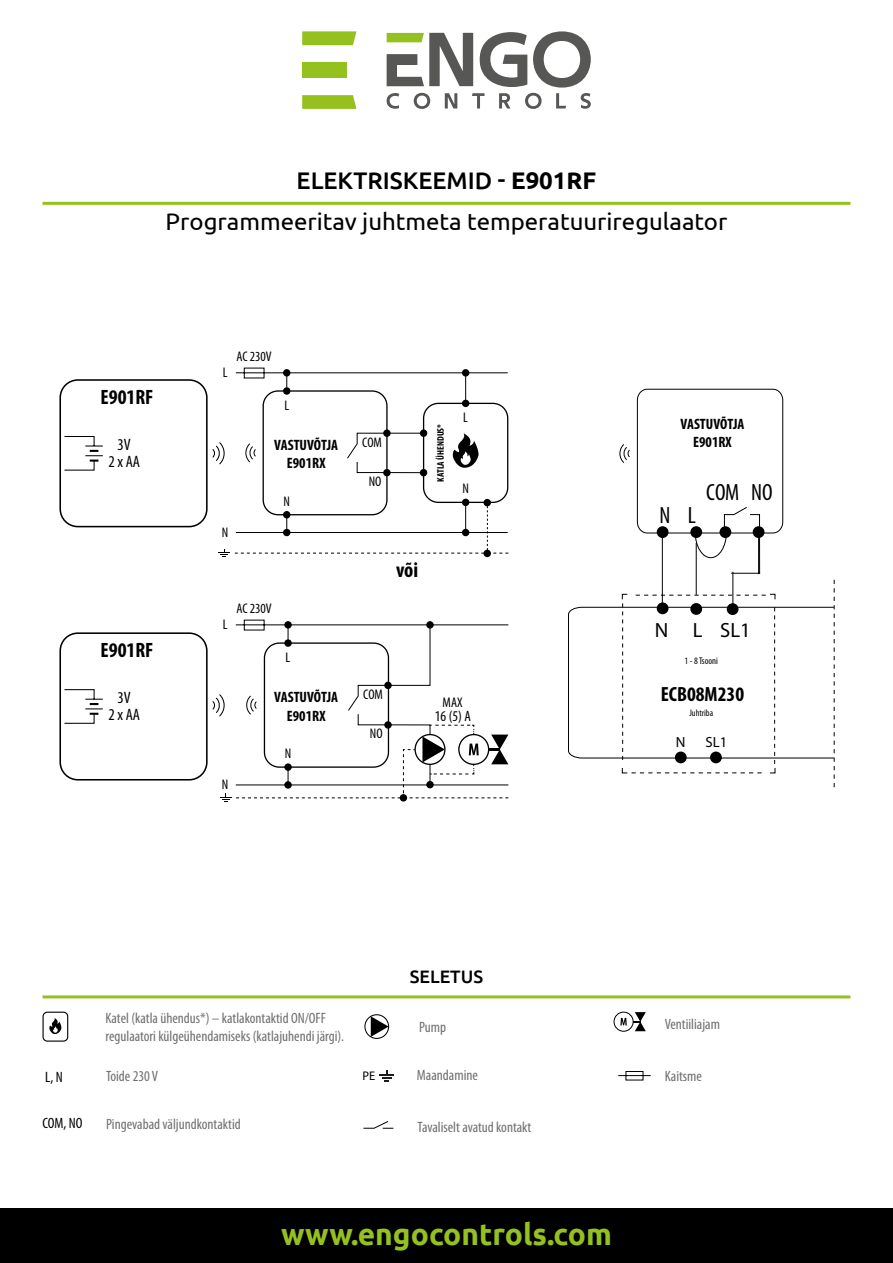
<style>
.page{position:relative;width:893px;height:1263px;background:#fff}
.page>*{position:absolute;margin:0;border:0;box-sizing:border-box;transform-origin:0 0}
.t1{font:700 30px "Ubuntu";color:#95c11f}
.t2{font:24px "Ubuntu";color:#000}
.t3{font:500 24px "Ubuntu";color:#000}
.t4{font:condensed 23.55px "Myriad Pro";color:#000}
.t5{font:700 condensed 21.3px "Myriad Pro";color:#000}
.t6{font:700 condensed 20.85px "Myriad Pro";color:#000}
.t7{font:700 condensed 20.55px "Myriad Pro";color:#000}
.t8{font:20.55px "Myriad Pro";color:#000}
.t9{font:500 18px "Ubuntu";color:#000}
.t10{font:700 condensed 16.5px "Myriad Pro";color:#000}
.t11{font:condensed 16.5px "Myriad Pro";color:#000}
.t12{font:700 condensed 15.15px/18.1px "Myriad Pro";color:#000;text-align:center}
.t13{font:condensed 15px/18px "Myriad Pro";color:#706f6f}
.t14{font:condensed 15px "Myriad Pro";color:#000}
.t15{font:condensed 14.85px "Myriad Pro";color:#000}
.t16{font:14.7px "Myriad Pro";color:#000}
.t17{font:condensed 13.95px/12.3px "Myriad Pro";color:#000;text-align:center}
.t18{font:700 condensed 13.95px "Myriad Pro";color:#000}
.t19{font:12.6px "Myriad Pro";color:#000}
.t20{font:condensed 9.75px "Myriad Pro";color:#000}
.t21{font:700 condensed 9.6px "Myriad Pro";color:#000}
.t22{font:condensed 9.45px "Myriad Pro";color:#000}
.s1{font-weight:700}
</style>
<div class="page">
<svg style="left:387px;top:31px;width:204px;height:78px"></svg>
<svg style="left:302px;top:31px;width:54px;height:14px"></svg>
<svg style="left:302px;top:95px;width:54px;height:14px"></svg>
<div style="left:302px;top:62px;width:45px;height:16px;background:#95c11f"></div>
<div style="left:0;top:1209px;width:893px;height:54px;background:#000"></div>
<hr style="left:43px;top:202px;width:807px;height:3px;background:#95c11f">
<hr style="left:43px;top:995px;width:807px;height:3px;background:#95c11f">
<svg style="left:618px;top:1071px;width:33px;height:10px"></svg>
<svg style="left:363px;top:1121px;width:31px;height:8px"></svg>
<svg style="left:49px;top:1018px;width:13px;height:16px"></svg>
<div style="left:43px;top:1012px;width:25px;height:30px;border:1px solid #000;border-radius:4px"></div>
<svg style="left:379px;top:1070px;width:15px;height:11px"></svg>
<div style="left:364px;top:1014px;width:25px;height:25px;border:1px solid #000;border-radius:50%"></div>
<svg style="left:371px;top:1016px;width:18px;height:21px"></svg>
<div style="left:614px;top:1012px;width:20px;height:20px;border:1px solid #000;border-radius:50%"></div>
<svg style="left:620px;top:1018px;width:7px;height:7px"></svg>
<svg style="left:633px;top:1012px;width:13px;height:19px"></svg>
<div style="left:59px;top:379px;width:149px;height:148px;border:2px solid #000;border-radius:18px"></div>
<div style="left:59px;top:632px;width:149px;height:148px;border:2px solid #000;border-radius:18px"></div>
<svg style="left:212px;top:619px;width:297px;height:183px"></svg>
<svg style="left:64px;top:436px;width:39px;height:35px"></svg>
<svg style="left:64px;top:689px;width:39px;height:35px"></svg>
<div style="left:435px;top:708px;width:36px;height:15px;background:#fff"></div>
<div style="left:273px;top:691px;width:66px;height:30px;background:#fff"></div>
<svg style="left:212px;top:367px;width:297px;height:190px"></svg>
<div style="left:637px;top:389px;width:146px;height:144px;border:1px solid #000;border-radius:10px"></div>
<svg style="left:568px;top:506px;width:267px;height:281px"></svg>
<svg style="left:619px;top:444px;width:11px;height:19px"></svg>
<div style="left:430px;top:417px;width:21px;height:71px;background:#fff"></div>
<h2 class="t3" style="left:297px;top:166px;width:301px">ELEKTRISKEEMID - <span class="s1">E901RF</span></h2>
<h2 class="t2" style="left:166px;top:207px;width:563px">Programmeeritav juhtmeta temperatuuriregulaator</h2>
<p class="t10" style="left:107px;top:384px;width:63px">091FLRFv2</p>
<h3 class="t6" style="left:101px;top:384px;width:54px">E901RF</h3>
<p class="t11" style="left:118px;top:435px;width:15px">3V</p>
<p class="t11" style="left:108px;top:451px;width:33px">2 x AA</p>
<p class="t10" style="left:107px;top:637px;width:63px">091FLRFv2</p>
<h3 class="t6" style="left:101px;top:637px;width:54px">E901RF</h3>
<p class="t17" style="left:223px;top:366px;width:6px">L</p>
<p class="t17" style="left:237px;top:350px;width:37px">AC 230V</p>
<p class="t17" style="left:284px;top:399px;width:6px">L</p>
<p class="t12" style="left:274px;top:435px;width:65px">VASTUVÕTJA<br>E901RX</p>
<p class="t18" style="left:284px;top:444px;width:44px">RXRT510</p>
<p class="t17" style="left:222px;top:526px;width:8px">N</p>
<p class="t17" style="left:284px;top:495px;width:8px">N</p>
<p class="t17" style="left:223px;top:618px;width:6px">L</p>
<p class="t17" style="left:237px;top:602px;width:37px">AC 230V</p>
<p class="t17" style="left:286px;top:651px;width:6px">L</p>
<p class="t17" style="left:362px;top:436px;width:21px">COM</p>
<p class="t17" style="left:369px;top:475px;width:14px">NO</p>
<p class="t21" style="left:435px;top:482px;width:59px;rotate:-90deg">KATLA ÜHENDUS*</p>
<p class="t17" style="left:463px;top:411px;width:6px">L</p>
<p class="t17" style="left:462px;top:482px;width:8px">N</p>
<h3 class="t5" style="left:396px;top:557px;width:24px">või</h3>
<p class="t17" style="left:363px;top:688px;width:21px">COM</p>
<p class="t17" style="left:370px;top:727px;width:14px">NO</p>
<p class="t12" style="left:274px;top:688px;width:65px">VASTUVÕTJA<br>E901RX</p>
<p class="t11" style="left:118px;top:688px;width:15px">3V</p>
<p class="t17" style="left:437px;top:696px;width:35px">MAX<br>16 (5) A</p>
<p class="t18" style="left:286px;top:696px;width:44px">RXRT510</p>
<p class="t17" style="left:285px;top:747px;width:8px">N</p>
<p class="t11" style="left:108px;top:704px;width:33px">2 x AA</p>
<p class="t15" style="left:435px;top:707px;width:37px">16 (5) A</p>
<p class="t17" style="left:222px;top:778px;width:8px">N</p>
<p class="t12" style="left:680px;top:415px;width:65px">VASTUVÕTJA<br>E901RX</p>
<h3 class="t4" style="left:660px;top:501px;width:38px">N L</h3>
<h3 class="t4" style="left:706px;top:478px;width:68px">COM NO</h3>
<h3 class="t8" style="left:655px;top:618px;width:97px">N L SL1</h3>
<p class="t20" style="left:685px;top:655px;width:35px">1 - 8 Tsooni</p>
<h3 class="t7" style="left:661px;top:681px;width:85px">ECB08M230</h3>
<p class="t16" style="left:676px;top:733px;width:11px">N</p>
<p class="t16" style="left:705px;top:733px;width:23px">SL1</p>
<p class="t22" style="left:689px;top:707px;width:25px">Juhtriba</p>
<p class="t14" style="left:45px;top:1068px;width:19px">L, N</p>
<p class="t14" style="left:43px;top:1114px;width:41px">COM, NO</p>
<p class="t13" style="left:106px;top:1009px;width:240px">Katel (katla ühendus*) – katlakontaktid ON/OFF regulaatori külgeühendamiseks (katlajuhendi järgi).</p>
<p class="t13" style="left:106px;top:1066px;width:54px">Toide 230 V</p>
<p class="t13" style="left:106px;top:1114px;width:136px">Pingevabad väljundkontaktid</p>
<p class="t9" style="left:410px;top:965px;width:75px">SELETUS</p>
<p class="t13" style="left:419px;top:1018px;width:29px">Pump</p>
<p class="t19" style="left:362px;top:1068px;width:14px">PE</p>
<p class="t13" style="left:417px;top:1066px;width:63px">Maandamine</p>
<p class="t13" style="left:418px;top:1118px;width:115px">Tavaliselt avatud kontakt</p>
<h1 class="t1" style="left:281px;top:1216px;width:332px">www.engocontrols.com</h1>
<p class="t13" style="left:665px;top:1015px;width:57px">Ventiiliajam</p>
<p class="t13" style="left:665px;top:1066px;width:39px">Kaitsme</p>
</div>
